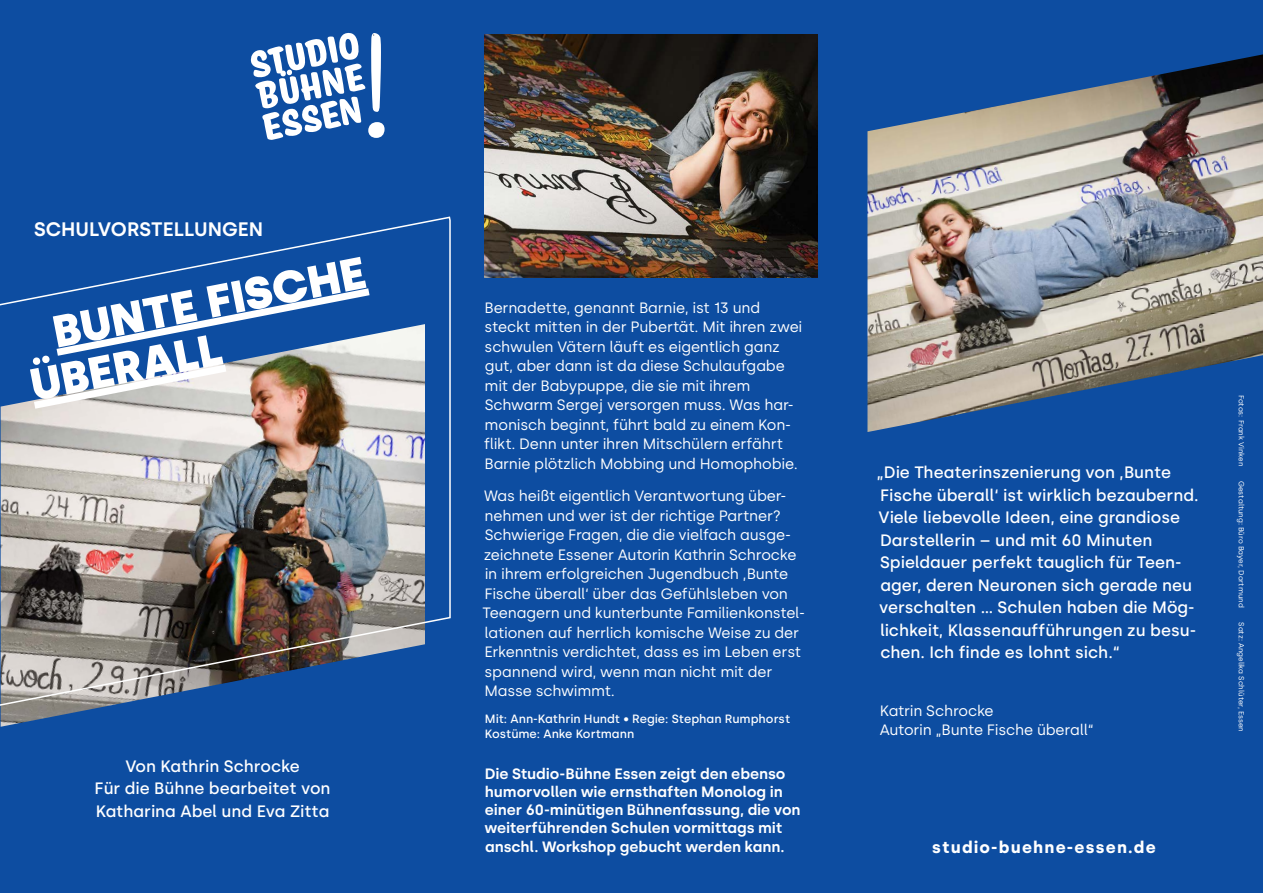
<style>
.page{position:relative;width:1263px;height:893px;background:#0d4da1}
.page>*{position:absolute;margin:0;border:0;box-sizing:border-box;transform-origin:0 0}
.Cover_Text{font:900 45px "Silka";color:#fff}
.Menge_Silka{font:600 19.5px "Silka";color:#fff}
.Stück_von_____Außen{font:500 16.5px/22.5px "Silka";color:#fff}
.Bottom-center{font:700 16.5px "Silka";letter-spacing:.075em;color:#fff}
.Menge___Außen{font:15px/19.5px "Silka";letter-spacing:-.015em;color:#fff}
.Menge___Außen-2{font:600 15px/18px "Silka";letter-spacing:-.005em;color:#fff}
.Programm_Akteure{font:500 12px/14.4px "Silka";color:#fff}
.Menge_Silka-2{font:7.5px "Silka";color:#fff}
</style>
<div class="page">
<svg style="left:250px;top:32px;width:135px;height:108px"></svg>
<img style="left:867px;top:54px;width:396px;height:378px">
<img style="left:485px;top:35px;width:332px;height:242px">
<img style="left:0;top:216px;width:451px;height:511px">
<p class="Menge_Silka" style="left:34px;top:218px;width:231px">SCHULVORSTELLUNGEN</p>
<p class="Cover_Text" style="left:48px;top:306px;width:319px;rotate:-11deg">BUNTE FISCHE</p>
<p class="Cover_Text" style="left:26px;top:359px;width:196px;rotate:-11deg">ÜBERALL</p>
<p class="Stück_von_____Außen" style="left:125px;top:754px;width:176px">Von Kathrin Schrocke</p>
<p class="Stück_von_____Außen" style="left:95px;top:777px;width:237px">Für die Bühne bearbeitet von<br>Katharina Abel und Eva Zitta</p>
<p class="Menge___Außen" style="left:484px;top:298px;width:320px">Bernadette, genannt Barnie, ist 13 und steckt mitten in der Pubertät. Mit ihren zwei schwulen Vätern läuft es eigentlich ganz gut, aber dann ist da diese Schulaufgabe mit der Babypuppe, die sie mit ihrem Schwarm Sergej versorgen muss. Was har&shy;monisch beginnt, führt bald zu einem Kon&shy;flikt. Denn unter ihren Mitschülern erfährt Barnie plötzlich Mobbing und Homophobie.</p>
<p class="Menge___Außen" style="left:482px;top:486px;width:324px">Was heißt eigentlich Verantwortung über&shy;nehmen und wer ist der richtige Partner?<br>Schwierige Fragen, die die vielfach ausge&shy;zeichnete Essener Autorin Kathrin Schrocke in ihrem erfolgreichen Jugendbuch ‚Bunte Fische überall‘ über das Gefühlsleben von Teenagern und kunterbunte Familienkonstel&shy;lationen auf herrlich komische Weise zu der Erkenntnis verdichtet, dass es im Leben erst spannend wird, wenn man nicht mit der Masse schwimmt.</p>
<p class="Programm_Akteure" style="left:485px;top:712px;width:307px">Mit: Ann-Kathrin Hundt • Regie: Stephan Rumphorst<br>Kostüme: Anke Kortmann</p>
<p class="Menge___Außen-2" style="left:484px;top:764px;width:318px">Die Studio-Bühne Essen zeigt den ebenso humorvollen wie ernsthaften Monolog in einer 60-minütigen Bühnenfassung, die von weiterführenden Schulen vormittags mit</p>
<p class="Menge___Außen-2" style="left:485px;top:838px;width:301px">anschl. Workshop gebucht werden kann.</p>
<p class="Stück_von_____Außen" style="left:877px;top:461px;width:323px">„Die Theaterinszenierung von ‚Bunte Fische überall‘ ist wirklich bezaubernd.<br>Viele liebevolle Ideen, eine grandiose Darstellerin – und mit 60 Minuten Spieldauer perfekt tauglich für Teen&shy;ager, deren Neuronen sich gerade neu verschalten … Schulen haben die Mög&shy;lichkeit, Klassenaufführungen zu besu&shy;chen. Ich finde es lohnt sich.“</p>
<p class="Menge___Außen" style="left:880px;top:701px;width:215px">Katrin Schrocke<br>Autorin „Bunte Fische überall“</p>
<p class="Menge_Silka-2" style="left:1246px;top:395px;width:73px;rotate:90deg">Fotos: Frank Vinken</p>
<p class="Menge_Silka-2" style="left:1246px;top:481px;width:128px;rotate:90deg">Gestaltung: Büro Bayer, Dortmund</p>
<p class="Menge_Silka-2" style="left:1246px;top:622px;width:111px;rotate:90deg">Satz: Angelika Schlüter, Essen</p>
<p class="Bottom-center" style="left:932px;top:838px;width:225px">studio-buehne-essen.de</p>
</div>
